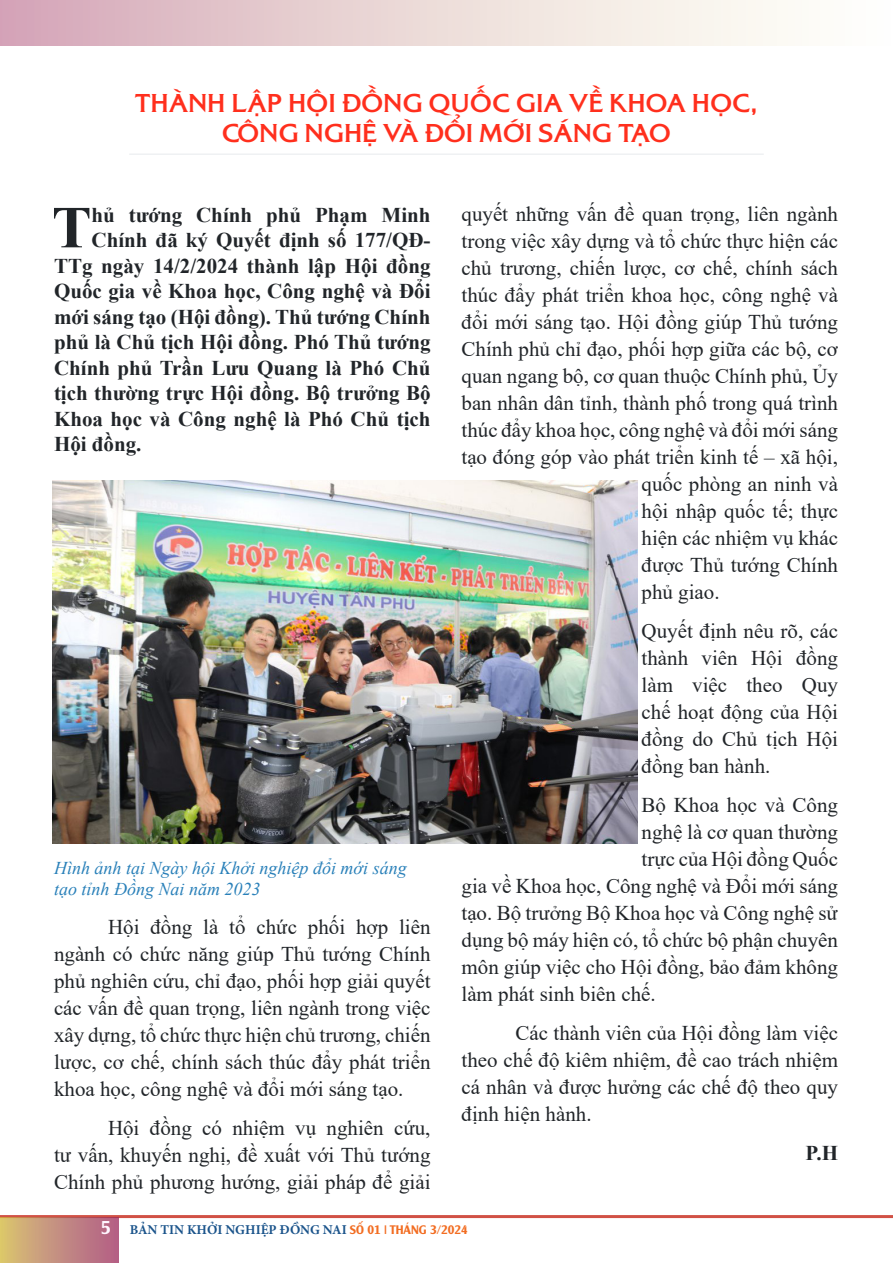
<style>
.page{position:relative;width:893px;height:1263px;background:#fff}
.page>*{position:absolute;margin:0;border:0;box-sizing:border-box;transform-origin:0 0}
.t1{font:700 59.55px "Times New Roman";color:#212529}
.t2{font:700 27px/30px "VL Alexon";letter-spacing:.02em;color:#ff2f1d;text-align:center}
.t3{font:21px/27px "Times New Roman";color:#212529;text-align:justify}
.t4{font:700 21px "Times New Roman";color:#212529}
.t5{font:italic 18px/21.6px "Times New Roman";color:#2980b9}
.t6{font:700 13.5px "Minion Pro";color:#1b548b}
.s1{font-family:"UTM Alexander";font-weight:400;font-size:18px;color:#fff6ff}
.s2{font-family:"UTM Alexander";font-weight:400;font-size:12px;color:#f26d22}
</style>
<div class="page">
<div style="left:0;top:0;width:892px;height:46px;background:linear-gradient(to right,#d6abb8,#fffffd)"></div>
<hr style="left:0;top:1215px;width:893px;height:3px;background:#d15145">
<div style="left:0;top:1217px;width:118px;height:46px;background:linear-gradient(to right,#d9c373,#b25d89)"></div>
<img style="left:53px;top:480px;width:584px;height:364px">
<hr style="left:129px;top:154px;width:635px;height:1px;background:#eaecef">
<p class="t2" style="left:135px;top:86px;width:624px">THÀNH LẬP HỘI ĐỒNG QUỐC GIA VỀ KHOA HỌC,<br>CÔNG NGHỆ VÀ ĐỔI MỚI SÁNG TẠO</p>
<p class="t1" style="left:52px;top:184px;width:41px">T</p>
<p class="t4" style="left:92px;top:200px;width:340px">hủ tướng Chính phủ Phạm Minh</p>
<p class="t4" style="left:92px;top:225px;width:340px">Chính đã ký Quyết định số 177/QĐ-</p>
<p class="t4" style="left:54px;top:251px;width:378px">TTg ngày 14/2/2024 thành lập Hội đồng</p>
<p class="t4" style="left:54px;top:276px;width:378px">Quốc gia về Khoa học, Công nghệ và Đổi</p>
<p class="t4" style="left:54px;top:302px;width:378px">mới sáng tạo (Hội đồng). Thủ tướng Chính</p>
<p class="t4" style="left:54px;top:327px;width:378px">phủ là Chủ tịch Hội đồng. Phó Thủ tướng</p>
<p class="t4" style="left:54px;top:353px;width:378px">Chính phủ Trần Lưu Quang là Phó Chủ</p>
<p class="t4" style="left:54px;top:378px;width:378px">tịch thường trực Hội đồng. Bộ trưởng Bộ</p>
<p class="t4" style="left:54px;top:404px;width:378px">Khoa học và Công nghệ là Phó Chủ tịch</p>
<p class="t4" style="left:54px;top:429px;width:89px">Hội đồng.</p>
<p class="t5" style="left:54px;top:856px;width:354px">Hình ảnh tại Ngày hội Khởi nghiệp đổi mới sáng tạo tỉnh Đồng Nai năm 2023</p>
<p class="t3" style="left:54px;top:913px;width:378px;text-indent:54px">Hội đồng là tổ chức phối hợp liên ngành có chức năng giúp Thủ tướng Chính phủ nghiên cứu, chỉ đạo, phối hợp giải quyết các vấn đề quan trọng, liên ngành trong việc xây dựng, tổ chức thực hiện chủ trương, chiến lược, cơ chế, chính sách thúc đẩy phát triển khoa học, công nghệ và đổi mới sáng tạo.</p>
<p class="t3" style="left:54px;top:1114px;width:378px;text-indent:54px">Hội đồng có nhiệm vụ nghiên cứu, tư vấn, khuyến nghị, đề xuất với Thủ tướng Chính phủ phương hướng, giải pháp để giải</p>
<p class="t3" style="left:461px;top:199px;width:378px">quyết những vấn đề quan trọng, liên ngành</p>
<p class="t3" style="left:461px;top:226px;width:378px">trong việc xây dựng và tổ chức thực hiện các</p>
<p class="t3" style="left:461px;top:253px;width:378px">chủ trương, chiến lược, cơ chế, chính sách</p>
<p class="t3" style="left:461px;top:280px;width:378px">thúc đẩy phát triển khoa học, công nghệ và</p>
<p class="t3" style="left:461px;top:307px;width:378px">đổi mới sáng tạo. Hội đồng giúp Thủ tướng</p>
<p class="t3" style="left:461px;top:334px;width:378px">Chính phủ chỉ đạo, phối hợp giữa các bộ, cơ</p>
<p class="t3" style="left:461px;top:361px;width:378px">quan ngang bộ, cơ quan thuộc Chính phủ, Ủy</p>
<p class="t3" style="left:461px;top:388px;width:378px">ban nhân dân tỉnh, thành phố trong quá trình</p>
<p class="t3" style="left:461px;top:415px;width:378px">thúc đẩy khoa học, công nghệ và đổi mới sáng</p>
<p class="t3" style="left:461px;top:442px;width:378px">tạo đóng góp vào phát triển kinh tế – xã hội,</p>
<p class="t3" style="left:641px;top:469px;width:198px">quốc phòng an ninh và</p>
<p class="t3" style="left:641px;top:496px;width:198px">hội nhập quốc tế; thực</p>
<p class="t3" style="left:641px;top:523px;width:198px">hiện các nhiệm vụ khác</p>
<p class="t3" style="left:641px;top:550px;width:198px">được Thủ tướng Chính</p>
<p class="t3" style="left:641px;top:577px;width:80px">phủ giao.</p>
<p class="t3" style="left:641px;top:616px;width:198px">Quyết định nêu rõ, các thành viên Hội đồng làm việc theo Quy chế hoạt động của Hội đồng do Chủ tịch Hội đồng ban hành.</p>
<p class="t3" style="left:641px;top:790px;width:198px">Bộ Khoa học và Công</p>
<p class="t3" style="left:641px;top:817px;width:198px">nghệ là cơ quan thường</p>
<p class="t3" style="left:641px;top:844px;width:198px">trực của Hội đồng Quốc</p>
<p class="t3" style="left:461px;top:871px;width:378px">gia về Khoa học, Công nghệ và Đổi mới sáng</p>
<p class="t3" style="left:461px;top:898px;width:378px">tạo. Bộ trưởng Bộ Khoa học và Công nghệ sử</p>
<p class="t3" style="left:461px;top:925px;width:378px">dụng bộ máy hiện có, tổ chức bộ phận chuyên</p>
<p class="t3" style="left:461px;top:952px;width:378px">môn giúp việc cho Hội đồng, bảo đảm không</p>
<p class="t3" style="left:461px;top:979px;width:196px">làm phát sinh biên chế.</p>
<p class="t3" style="left:461px;top:1018px;width:378px;text-indent:54px">Các thành viên của Hội đồng làm việc theo chế độ kiêm nhiệm, đề cao trách nhiệm cá nhân và được hưởng các chế độ theo quy định hiện hành.</p>
<p class="t4" style="left:805px;top:1137px;width:34px">P.H</p>
<p class="t6" style="left:101px;top:1220px;width:369px"><span class="s1">5</span> BẢN TIN KHỞI NGHIỆP ĐỒNG NAI <span class="s2">SỐ 01 | THÁNG 3/2024</span></p>
</div>
